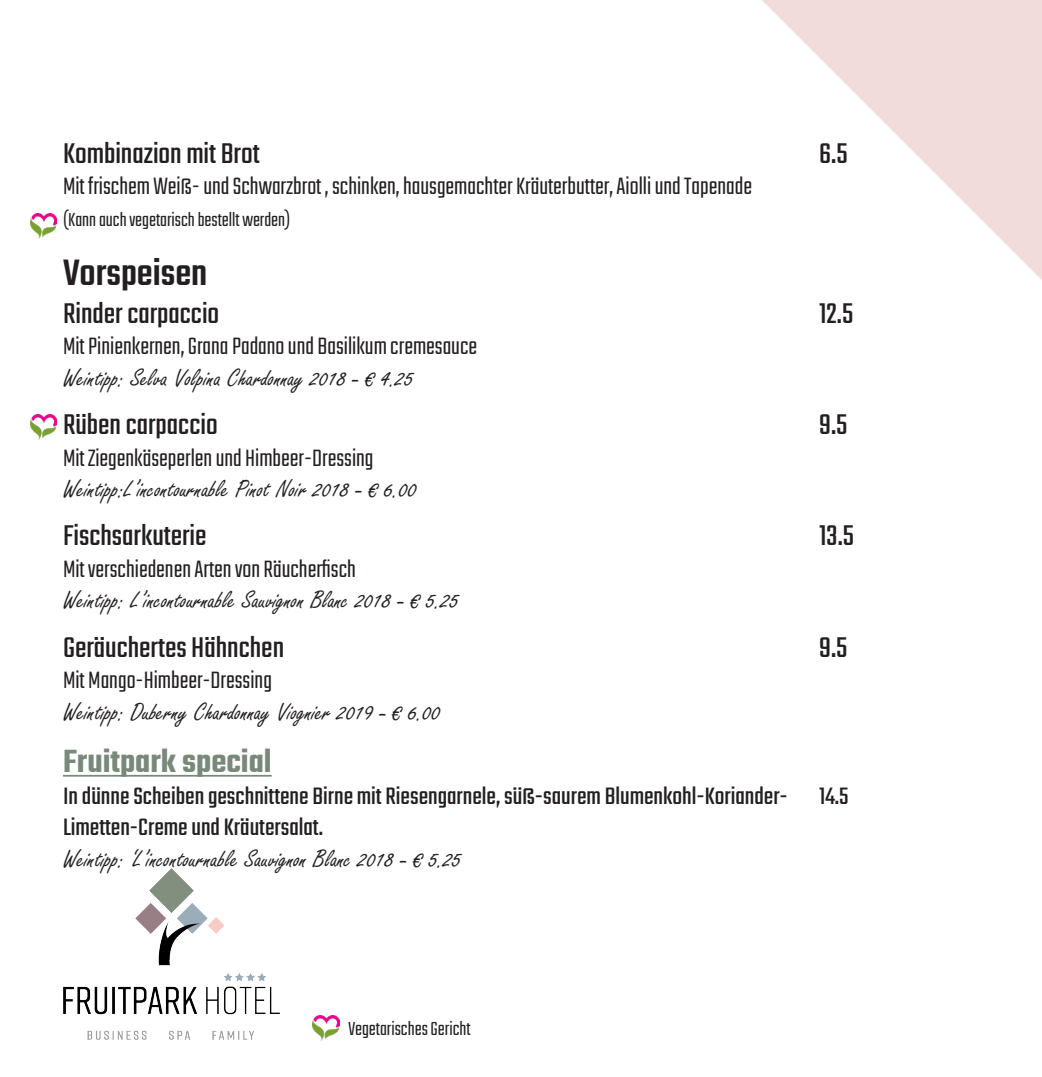
<style>
.page{position:relative;width:1042px;height:1077px;background:#fff}
.page>*{position:absolute;margin:0;border:0;box-sizing:border-box;transform-origin:0 0}
.t1{font:500 40.25px "Teko";color:#231f20}
.t2{font:600 35px "Teko";color:#78897a}
.t3{font:31.5px "Teko";color:#231f20}
.t4{font:300 26.25px "Teko";color:#231f20}
.t5{font:26.25px "Freestyle Script";color:#231f20}
.t6{font:26.25px "Teko";color:#231f20}
.t7{font:300 21px "Teko";color:#231f20}
</style>
<div class="page">
<svg style="left:762px;top:0;width:280px;height:280px"></svg>
<img style="left:63px;top:868px;width:217px;height:171px">
<hr style="left:63px;top:775px;width:209px;height:1px;background:#78897a">
<img style="left:30px;top:213px;width:27px;height:25px">
<img style="left:30px;top:414px;width:27px;height:25px">
<img style="left:313px;top:1015px;width:26px;height:25px">
<p class="t3" style="left:63px;top:136px;width:198px">Kombinazion mit Brot</p>
<p class="t3" style="left:819px;top:136px;width:30px">6.5</p>
<p class="t4" style="left:63px;top:173px;width:690px">Mit frischem Weiß- und Schwarzbrot , schinken, hausgemachter Kräuterbutter, Aiolli und Tapenade</p>
<p class="t7" style="left:63px;top:208px;width:229px">(Kann auch vegetarisch bestellt werden)</p>
<p class="t1" style="left:63px;top:249px;width:146px">Vorspeisen</p>
<p class="t3" style="left:63px;top:295px;width:158px">Rinder carpaccio</p>
<p class="t3" style="left:819px;top:295px;width:36px">12.5</p>
<p class="t4" style="left:63px;top:332px;width:416px">Mit Pinienkernen, Grana Padano und Basilikum cremesauce</p>
<p class="t5" style="left:63px;top:363px;width:352px">Weintipp: Selva Volpina Chardonnay 2018 - € 4.25</p>
<p class="t3" style="left:63px;top:407px;width:156px">Rüben carpaccio</p>
<p class="t3" style="left:819px;top:407px;width:30px">9.5</p>
<p class="t4" style="left:63px;top:443px;width:312px">Mit Ziegenkäseperlen und Himbeer-Dressing</p>
<p class="t5" style="left:63px;top:474px;width:355px">Weintipp:L’incontournable Pinot Noir 2018 - € 6.00</p>
<p class="t3" style="left:63px;top:518px;width:145px">Fischsarkuterie</p>
<p class="t3" style="left:819px;top:518px;width:37px">13.5</p>
<p class="t4" style="left:63px;top:555px;width:294px">Mit verschiedenen Arten von Räucherfisch</p>
<p class="t5" style="left:63px;top:586px;width:397px">Weintipp: L’incontournable Sauvignon Blanc 2018 - € 5.25</p>
<p class="t3" style="left:63px;top:629px;width:223px">Geräuchertes Hähnchen</p>
<p class="t3" style="left:819px;top:629px;width:30px">9.5</p>
<p class="t4" style="left:63px;top:666px;width:210px">Mit Mango-Himbeer-Dressing</p>
<p class="t5" style="left:63px;top:697px;width:379px">Weintipp: Duberny Chardonnay Viognier 2019 - € 6.00</p>
<p class="t2" style="left:63px;top:740px;width:210px">Fruitpark special</p>
<p class="t6" style="left:63px;top:781px;width:787px">In dünne Scheiben geschnittene Birne mit Riesengarnele, süß-saurem Blumenkohl-Koriander- 14.5</p>
<p class="t6" style="left:63px;top:812px;width:261px">Limetten-Creme und Kräutersalat.</p>
<p class="t5" style="left:63px;top:844px;width:400px">Weintipp: ‘L’incontournable Sauvignon Blanc 2018 - € 5.25</p>
<p class="t7" style="left:348px;top:1017px;width:124px">Vegetarisches Gericht</p>
</div>
